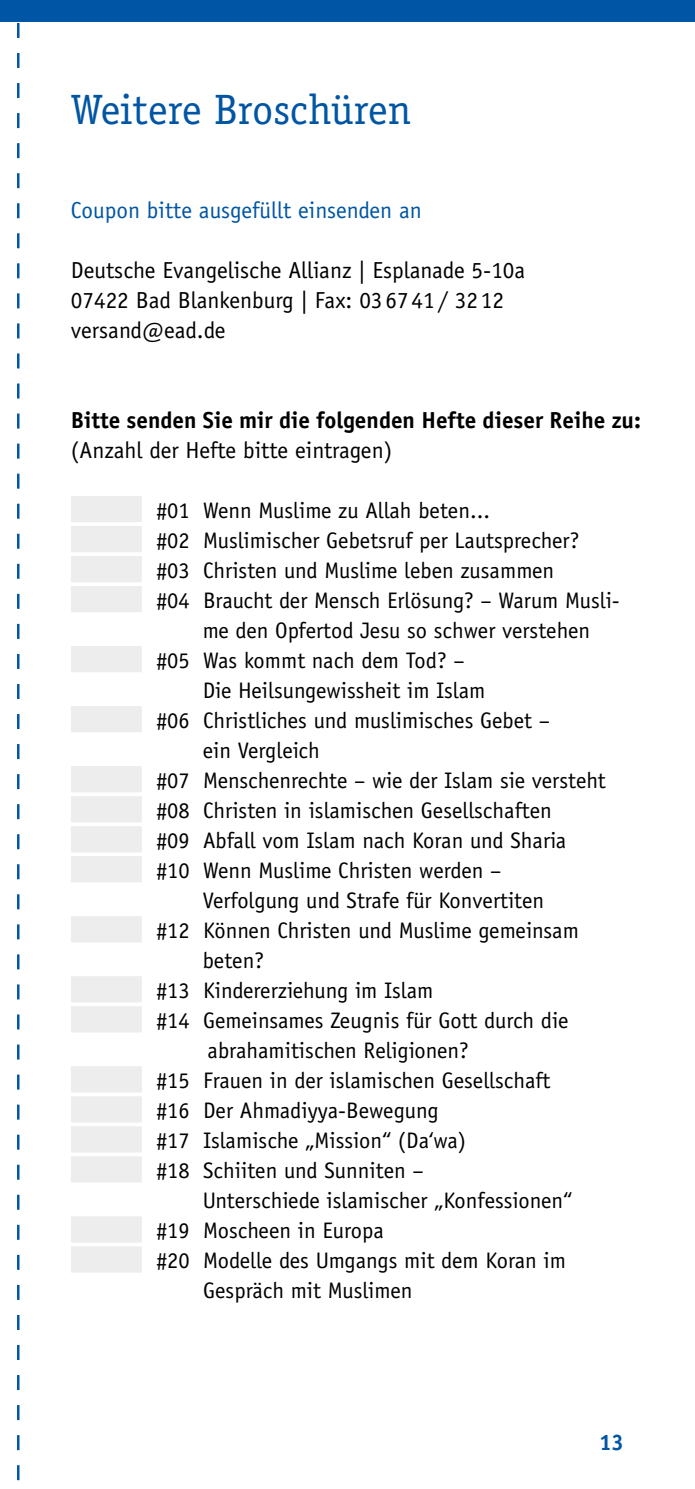
<style>
.page{position:relative;width:695px;height:1489px;background:#fff}
.page>*{position:absolute;margin:0;border:0;box-sizing:border-box;transform-origin:0 0}
.t1{font:42.5px "Officina Serif Std";color:#0056a4}
.t2{font:23.25px/30px "Officina Sans Std";color:#000}
.t3{font:700 23.25px "Officina Sans Std";color:#000}
.t4{font:23.25px "Officina Sans Std";color:#0056a4}
.t5{font:22.5px "Officina Sans Std";color:#000}
.t6{font:700 22.5px "Officina Sans Std";color:#0056a4}
</style>
<div class="page">
<div style="left:71px;top:496px;width:71px;height:26px;background:#ededed"></div>
<div style="left:71px;top:526px;width:71px;height:26px;background:#ededed"></div>
<div style="left:71px;top:556px;width:71px;height:26px;background:#ededed"></div>
<div style="left:71px;top:586px;width:71px;height:26px;background:#ededed"></div>
<div style="left:71px;top:646px;width:71px;height:26px;background:#ededed"></div>
<div style="left:71px;top:706px;width:71px;height:26px;background:#ededed"></div>
<div style="left:71px;top:766px;width:71px;height:26px;background:#ededed"></div>
<div style="left:71px;top:796px;width:71px;height:26px;background:#ededed"></div>
<div style="left:71px;top:826px;width:71px;height:26px;background:#ededed"></div>
<div style="left:71px;top:856px;width:71px;height:26px;background:#ededed"></div>
<div style="left:71px;top:916px;width:71px;height:26px;background:#ededed"></div>
<div style="left:71px;top:976px;width:71px;height:26px;background:#ededed"></div>
<div style="left:71px;top:1006px;width:71px;height:26px;background:#ededed"></div>
<div style="left:71px;top:1066px;width:71px;height:26px;background:#ededed"></div>
<div style="left:71px;top:1096px;width:71px;height:26px;background:#ededed"></div>
<div style="left:71px;top:1126px;width:71px;height:26px;background:#ededed"></div>
<div style="left:71px;top:1156px;width:71px;height:26px;background:#ededed"></div>
<div style="left:71px;top:1216px;width:71px;height:26px;background:#ededed"></div>
<div style="left:71px;top:1246px;width:71px;height:26px;background:#ededed"></div>
<svg style="left:17px;top:21px;width:3px;height:1460px"></svg>
<div style="left:0;top:0;width:694px;height:21px;background:#0056a4"></div>
<h1 class="t1" style="left:71px;top:84px;width:342px">Weitere Broschüren</h1>
<p class="t4" style="left:71px;top:196px;width:352px">Coupon bitte ausgefüllt einsenden an</p>
<p class="t2" style="left:71px;top:255px;width:456px">Deutsche Evangelische Allianz | Esplanade 5-10a<br>07422 Bad Blankenburg | Fax: 03 6741/ 3212 versand@ead.de</p>
<p class="t3" style="left:71px;top:405px;width:571px">Bitte senden Sie mir die folgenden Hefte dieser Reihe zu:</p>
<p class="t2" style="left:71px;top:435px;width:323px">(Anzahl der Hefte bitte eintragen)</p>
<p class="t5" style="left:156px;top:497px;width:335px">#01 Wenn Muslime zu Allah beten...</p>
<p class="t5" style="left:156px;top:527px;width:424px">#02 Muslimischer Gebetsruf per Lautsprecher?</p>
<p class="t5" style="left:156px;top:557px;width:399px">#03 Christen und Muslime leben zusammen</p>
<p class="t5" style="left:156px;top:587px;width:465px">#04 Braucht der Mensch Erlösung? – Warum Musli-</p>
<p class="t5" style="left:203px;top:617px;width:389px">me den Opfertod Jesu so schwer verstehen</p>
<p class="t5" style="left:156px;top:647px;width:310px">#05 Was kommt nach dem Tod? –</p>
<p class="t5" style="left:203px;top:677px;width:284px">Die Heilsungewissheit im Islam</p>
<p class="t5" style="left:156px;top:707px;width:395px">#06 Christliches und muslimisches Gebet –</p>
<p class="t5" style="left:203px;top:737px;width:119px">ein Vergleich</p>
<p class="t5" style="left:156px;top:767px;width:451px">#07 Menschenrechte – wie der Islam sie versteht</p>
<p class="t5" style="left:156px;top:797px;width:397px">#08 Christen in islamischen Gesellschaften</p>
<p class="t5" style="left:156px;top:827px;width:412px">#09 Abfall vom Islam nach Koran und Sharia</p>
<p class="t5" style="left:156px;top:857px;width:347px">#10 Wenn Muslime Christen werden –</p>
<p class="t5" style="left:203px;top:887px;width:343px">Verfolgung und Strafe für Konvertiten</p>
<p class="t5" style="left:156px;top:917px;width:424px">#12 Können Christen und Muslime gemeinsam</p>
<p class="t5" style="left:203px;top:947px;width:63px">beten?</p>
<p class="t5" style="left:156px;top:977px;width:279px">#13 Kindererziehung im Islam</p>
<p class="t5" style="left:156px;top:1007px;width:414px">#14 Gemeinsames Zeugnis für Gott durch die</p>
<p class="t5" style="left:207px;top:1037px;width:262px">abrahamitischen Religionen?</p>
<p class="t5" style="left:156px;top:1067px;width:396px">#15 Frauen in der islamischen Gesellschaft</p>
<p class="t5" style="left:156px;top:1097px;width:284px">#16 Der Ahmadiyya-Bewegung</p>
<p class="t5" style="left:156px;top:1127px;width:312px">#17 Islamische „Mission“ (Da‘wa)</p>
<p class="t5" style="left:156px;top:1157px;width:269px">#18 Schiiten und Sunniten –</p>
<p class="t5" style="left:203px;top:1187px;width:371px">Unterschiede islamischer „Konfessionen“</p>
<p class="t5" style="left:156px;top:1217px;width:229px">#19 Moscheen in Europa</p>
<p class="t5" style="left:156px;top:1247px;width:411px">#20 Modelle des Umgangs mit dem Koran im</p>
<p class="t5" style="left:203px;top:1277px;width:211px">Gespräch mit Muslimen</p>
<p class="t6" style="left:599px;top:1428px;width:27px">13</p>
</div>
